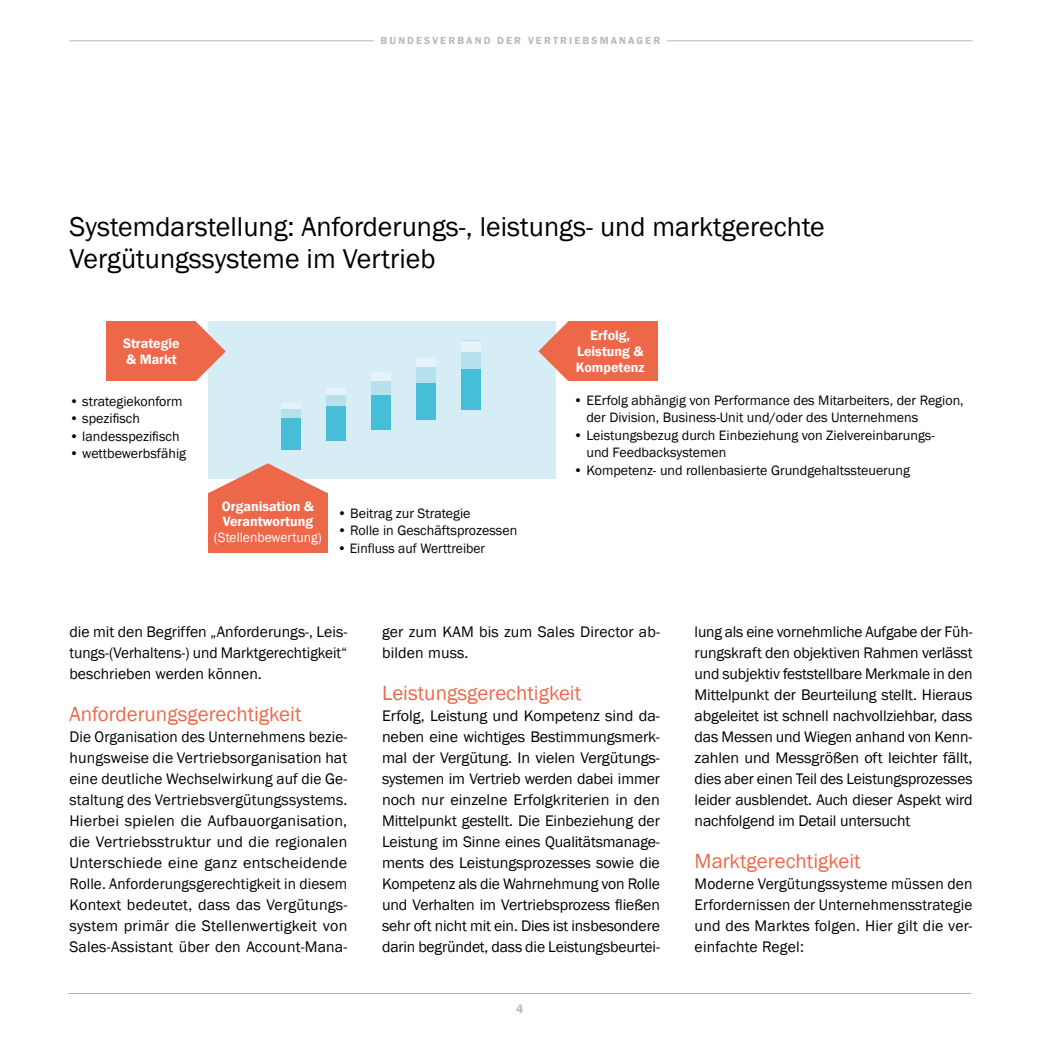
<style>
.page{position:relative;width:1042px;height:1042px;background:#fff}
.page>*{position:absolute;margin:0;border:0;box-sizing:border-box;transform-origin:0 0}
.t1{font:28px/31.5px "Franklin Gothic";color:#000}
.t2{font:21px "Franklin Gothic";color:#ed6849}
.t3{font:15.75px/21px "Franklin Gothic";color:#000;text-align:justify}
.t4{font:14px/17.5px "Franklin Gothic";color:#000}
.t5{font:600 14px/15.8px "Franklin Gothic";color:#fff}
.t6{font:14px "Franklin Gothic";color:#fff}
.t7{font:600 12.25px "Franklin Gothic";color:#b3bcb5}
.t8{font:600 10.5px "Franklin Gothic";letter-spacing:.2em;color:#b3bcb5}
</style>
<div class="page">
<hr style="left:69px;top:40px;width:903px;height:1px;background:#b3bcb5">
<div style="left:374px;top:37px;width:293px;height:8px;background:#fff"></div>
<hr style="left:68px;top:993px;width:903px;height:1px;background:#b3bcb5">
<div style="left:208px;top:321px;width:348px;height:158px;background:#d6edf5"></div>
<div style="left:281px;top:404px;width:20px;height:45px;background:#46bed7"></div>
<div style="left:281px;top:404px;width:20px;height:14px;background:#b7e0ed"></div>
<div style="left:281px;top:404px;width:20px;height:5px;background:#e4f3f8"></div>
<div style="left:326px;top:388px;width:20px;height:52px;background:#46bed7"></div>
<div style="left:326px;top:388px;width:20px;height:17px;background:#b7e0ed"></div>
<div style="left:326px;top:388px;width:20px;height:7px;background:#e4f3f8"></div>
<div style="left:371px;top:372px;width:20px;height:58px;background:#46bed7"></div>
<div style="left:371px;top:372px;width:20px;height:23px;background:#b7e0ed"></div>
<div style="left:371px;top:372px;width:20px;height:9px;background:#e4f3f8"></div>
<div style="left:416px;top:358px;width:20px;height:61px;background:#46bed7"></div>
<div style="left:416px;top:358px;width:20px;height:25px;background:#b7e0ed"></div>
<div style="left:416px;top:358px;width:20px;height:9px;background:#e4f3f8"></div>
<div style="left:461px;top:341px;width:19px;height:68px;background:#46bed7"></div>
<div style="left:461px;top:341px;width:19px;height:28px;background:#b7e0ed"></div>
<div style="left:461px;top:341px;width:19px;height:10px;background:#e4f3f8"></div>
<svg style="left:538px;top:321px;width:30px;height:60px"></svg>
<div style="left:568px;top:321px;width:89px;height:60px;background:#ed6849"></div>
<div style="left:107px;top:321px;width:89px;height:60px;background:#ed6849"></div>
<svg style="left:196px;top:322px;width:30px;height:59px"></svg>
<div style="left:208px;top:493px;width:119px;height:59px;background:#ed6849"></div>
<svg style="left:209px;top:463px;width:118px;height:30px"></svg>
<p class="t8" style="left:380px;top:34px;width:281px">BUNDESVERBAND DER VERTRIEBSMANAGER</p>
<h1 class="t1" style="left:69px;top:212px;width:757px">Systemdarstellung: Anforderungs-, leistungs- und marktgerechte<br>Vergütungssysteme im Vertrieb</h1>
<p class="t5" style="left:123px;top:336px;width:58px">Strategie &amp; Markt</p>
<p class="t4" style="left:69px;top:392px;width:115px">• strategiekonform</p>
<p class="t4" style="left:69px;top:410px;width:72px">• spezifisch</p>
<p class="t4" style="left:69px;top:427px;width:112px">• landesspezifisch</p>
<p class="t4" style="left:69px;top:445px;width:118px">• wettbewerbsfähig</p>
<p class="t5" style="left:222px;top:498px;width:94px">Organisation &amp;<br>Verantwortung</p>
<p class="t6" style="left:214px;top:529px;width:109px">(Stellenbewertung)</p>
<p class="t4" style="left:337px;top:504px;width:135px">• Beitrag zur Strategie</p>
<p class="t4" style="left:337px;top:522px;width:181px">• Rolle in Geschäftsprozessen</p>
<p class="t4" style="left:337px;top:539px;width:149px">• Einfluss auf Werttreiber</p>
<p class="t5" style="left:576px;top:328px;width:70px;text-align:center">Erfolg,<br>Leistung &amp;<br>Kompetenz</p>
<p class="t4" style="left:586px;top:392px;width:379px;text-indent:-13px">• EErfolg abhängig von Performance des Mitarbeiters, der Region, der Division, Business-Unit und/oder des Unternehmens</p>
<p class="t4" style="left:586px;top:427px;width:350px;text-indent:-13px">• Leistungsbezug durch Einbeziehung von Zielvereinbarungs&shy;und Feedbacksystemen</p>
<p class="t4" style="left:573px;top:462px;width:338px">• Kompetenz- und rollenbasierte Grundgehaltssteuerung</p>
<p class="t3" style="left:69px;top:621px;width:279px">die mit den Begriffen „Anforderungs-, Leis&shy;tungs-(Verhaltens-) und Marktgerechtigkeit“ beschrieben werden können.</p>
<h2 class="t2" style="left:69px;top:700px;width:234px">Anforderungsgerechtigkeit</h2>
<p class="t3" style="left:69px;top:726px;width:279px">Die Organisation des Unternehmens bezie&shy;hungsweise die Vertriebsorganisation hat eine deutliche Wechselwirkung auf die Ge&shy;staltung des Vertriebsvergütungssystems.<br>Hierbei spielen die Aufbauorganisation, die Vertriebsstruktur und die regionalen Unterschiede eine ganz entscheidende Rolle. Anforderungsgerechtigkeit in diesem Kontext bedeutet, dass das Vergütungs&shy;system primär die Stellenwertigkeit von Sales-Assistant über den Account-Mana-</p>
<p class="t3" style="left:382px;top:621px;width:279px">ger zum KAM bis zum Sales Director ab&shy;bilden muss.</p>
<h2 class="t2" style="left:382px;top:679px;width:201px">Leistungsgerechtigkeit</h2>
<p class="t3" style="left:382px;top:705px;width:279px">Erfolg, Leistung und Kompetenz sind da&shy;neben eine wichtiges Bestimmungsmerk&shy;mal der Vergütung. In vielen Vergütungs&shy;systemen im Vertrieb werden dabei immer noch nur einzelne Erfolgkriterien in den Mittelpunkt gestellt. Die Einbeziehung der Leistung im Sinne eines Qualitätsmanage&shy;ments des Leistungsprozesses sowie die Kompetenz als die Wahrnehmung von Rolle und Verhalten im Vertriebsprozess fließen sehr oft nicht mit ein. Dies ist insbesondere darin begründet, dass die Leistungsbeurtei-</p>
<p class="t7" style="left:516px;top:1002px;width:9px">4</p>
<p class="t3" style="left:694px;top:621px;width:279px">lung als eine vornehmliche Aufgabe der Füh&shy;rungskraft den objektiven Rahmen verlässt und subjektiv feststellbare Merkmale in den Mittelpunkt der Beurteilung stellt. Hieraus abgeleitet ist schnell nachvollziehbar, dass das Messen und Wiegen anhand von Kenn&shy;zahlen und Messgrößen oft leichter fällt, dies aber einen Teil des Leistungsprozesses leider ausblendet. Auch dieser Aspekt wird nachfolgend im Detail untersucht</p>
<h2 class="t2" style="left:694px;top:847px;width:168px">Marktgerechtigkeit</h2>
<p class="t3" style="left:694px;top:873px;width:279px">Moderne Vergütungssysteme müssen den Erfordernissen der Unternehmensstrategie und des Marktes folgen. Hier gilt die ver&shy;einfachte Regel:</p>
</div>
